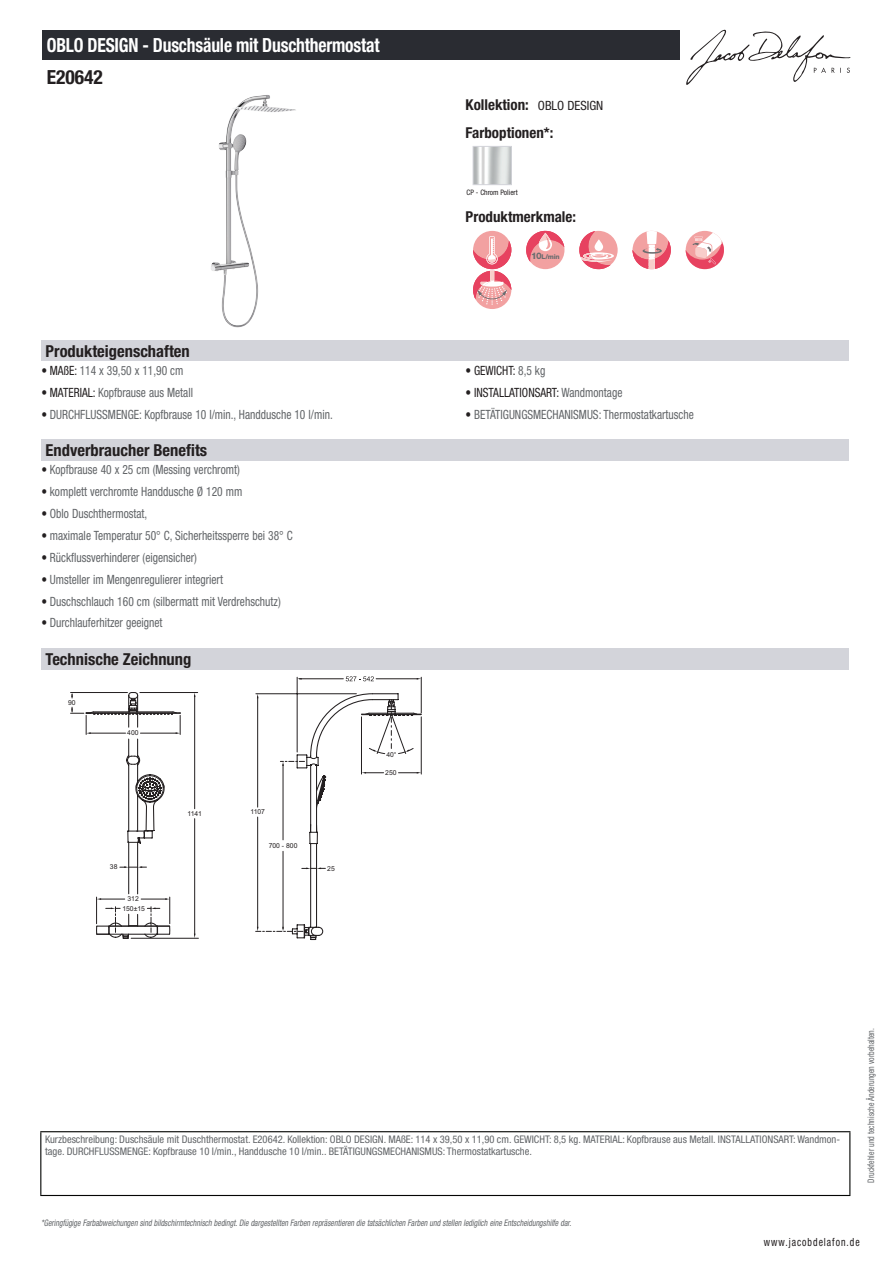
<style>
.page{position:relative;width:893px;height:1263px;background:#fff}
.page>*{position:absolute;margin:0;border:0;box-sizing:border-box;transform-origin:0 0}
.t1{font:700 condensed 19.5px "Helvetica Neue LT Std";letter-spacing:-.01em;color:#fff;scale:.9 1}
.t2{font:700 condensed 19.5px "Helvetica Neue LT Std";color:#231f20}
.t3{font:700 condensed 16.5px "Helvetica Neue LT Std";color:#231f20}
.t4{font:700 condensed 15px/27.8px "Helvetica Neue LT Std";color:#231f20}
.t5{font:condensed 12.75px "Helvetica Neue LT Std";color:#626568;scale:.9 1}
.t6{font:condensed 12.75px "Helvetica Neue LT Std";color:#231f20;scale:.9 1}
.t7{font:condensed 11.25px "Helvetica Neue LT Std";letter-spacing:.1em;color:#231f20;scale:.87 1}
.t8{font:condensed 10.5px/12px "Helvetica Neue LT Std";color:#626568}
.t9{font:italic condensed 9px "Helvetica Neue LT Std";color:#626568;scale:.87 1}
.t10{font:condensed 9px "Helvetica Neue LT Std";color:#626568;scale:.87 1}
.t11{font:condensed 7.5px "Helvetica Neue LT Std";color:#231f20}
.t12{font:6.75px "Arial";color:#231f20}
.t13{font:800 6.6px "Helvetica Neue LT Pro";color:#6c6d70}
.s1{font-weight:400;font-size:12.75px}
.s2{font-size:9px}
.s3{color:#231f20}
.s4{color:#626568}
</style>
<div class="page">
<svg style="left:686px;top:30px;width:164px;height:55px"></svg>
<img style="left:211px;top:95px;width:85px;height:233px">
<img style="left:475px;top:148px;width:35px;height:35px">
<div style="left:473px;top:146px;width:39px;height:39px;border:1px solid #d3d4da"></div>
<div style="left:473px;top:231px;width:38px;height:38px;background:#f2a1a1;border-radius:50%"></div>
<div style="left:526px;top:231px;width:38px;height:38px;background:#f2a1a1;border-radius:50%"></div>
<svg style="left:526px;top:231px;width:38px;height:31px"></svg>
<div style="left:579px;top:231px;width:39px;height:38px;background:#f2a1a1;border-radius:50%"></div>
<svg style="left:579px;top:231px;width:35px;height:38px"></svg>
<svg style="left:632px;top:231px;width:39px;height:38px"></svg>
<div style="left:686px;top:231px;width:38px;height:38px;background:#f2a1a1;border-radius:50%"></div>
<svg style="left:686px;top:233px;width:38px;height:36px"></svg>
<div style="left:473px;top:271px;width:38px;height:38px;background:#f2a1a1;border-radius:50%"></div>
<svg style="left:473px;top:236px;width:38px;height:69px"></svg>
<div style="left:41px;top:340px;width:808px;height:21px;background:#d3d4da"></div>
<div style="left:41px;top:440px;width:808px;height:21px;background:#d3d4da"></div>
<div style="left:41px;top:649px;width:808px;height:21px;background:#d3d4da"></div>
<svg style="left:71px;top:676px;width:350px;height:264px"></svg>
<div style="left:43px;top:30px;width:637px;height:30px;background:#2a2c32"></div>
<hr style="left:40px;top:1131px;width:810px;height:1px;background:#040503">
<hr style="left:40px;top:1132px;width:1px;height:63px;background:#040503">
<hr style="left:849px;top:1132px;width:1px;height:63px;background:#040503">
<hr style="left:40px;top:1195px;width:810px;height:1px;background:#040503">
<h1 class="t1" style="left:47px;top:33px;width:371px">OBLO DESIGN - Duschsäule mit Duschthermostat</h1>
<h1 class="t2" style="left:47px;top:65px;width:58px">E20642</h1>
<p class="t4" style="left:466px;top:90px;width:139px">Kollektion: <span class="s1">OBLO DESIGN<br></span>Farboptionen*:</p>
<p class="t11" style="left:467px;top:188px;width:53px">CP - Chrom Poliert</p>
<p class="t4" style="left:466px;top:203px;width:112px">Produktmerkmale:</p>
<p class="t13" style="left:531px;top:252px;width:30px"><span class="s2">10</span>L/min</p>
<p class="t3" style="left:46px;top:341px;width:146px">Produkteigenschaften</p>
<p class="t5" style="left:41px;top:363px;width:159px"><span class="s3">• MAßE:</span> 114 x 39,50 x 11,90 cm</p>
<p class="t6" style="left:466px;top:363px;width:90px">• GEWICHT: <span class="s4">8,5 kg</span></p>
<p class="t5" style="left:41px;top:385px;width:170px"><span class="s3">• MATERIAL:</span> Kopfbrause aus Metall</p>
<p class="t6" style="left:466px;top:385px;width:176px">• INSTALLATIONSART: <span class="s4">Wandmontage</span></p>
<p class="t5" style="left:41px;top:407px;width:325px"><span class="s3">•</span> DURCHFLUSSMENGE: Kopfbrause 10 l/min., Handdusche 10 l/min.</p>
<p class="t5" style="left:466px;top:407px;width:255px"><span class="s3">•</span> BETÄTIGUNGSMECHANISMUS: Thermostatkartusche</p>
<p class="t3" style="left:46px;top:440px;width:163px">Endverbraucher Benefits</p>
<p class="t5" style="left:41px;top:462px;width:222px"><span class="s3">•</span> Kopfbrause 40 x 25 cm (Messing verchromt)</p>
<p class="t5" style="left:41px;top:484px;width:225px"><span class="s3">•</span> komplett verchromte Handdusche Ø 120 mm</p>
<p class="t5" style="left:41px;top:506px;width:119px"><span class="s3">•</span> Oblo Duschthermostat,</p>
<p class="t5" style="left:41px;top:528px;width:281px"><span class="s3">•</span> maximale Temperatur 50° C, Sicherheitssperre bei 38° C</p>
<p class="t5" style="left:41px;top:550px;width:174px"><span class="s3">•</span> Rückflussverhinderer (eigensicher)</p>
<p class="t5" style="left:41px;top:572px;width:203px"><span class="s3">•</span> Umsteller im Mengenregulierer integriert</p>
<p class="t5" style="left:41px;top:594px;width:267px"><span class="s3">•</span> Duschschlauch 160 cm (silbermatt mit Verdrehschutz)</p>
<p class="t5" style="left:41px;top:615px;width:136px"><span class="s3">•</span> Durchlauferhitzer geeignet</p>
<p class="t3" style="left:46px;top:649px;width:147px">Technische Zeichnung</p>
<p class="t12" style="left:68px;top:698px;width:9px">90</p>
<p class="t12" style="left:127px;top:728px;width:13px">400</p>
<p class="t12" style="left:110px;top:862px;width:9px">38</p>
<p class="t12" style="left:127px;top:894px;width:13px">312</p>
<p class="t12" style="left:122px;top:904px;width:24px">150±15</p>
<p class="t12" style="left:187px;top:809px;width:16px">1141</p>
<p class="t12" style="left:250px;top:808px;width:16px">1107</p>
<p class="t12" style="left:269px;top:841px;width:30px">700 - 800</p>
<p class="t12" style="left:327px;top:864px;width:9px">25</p>
<p class="t12" style="left:386px;top:750px;width:12px">40°</p>
<p class="t12" style="left:385px;top:768px;width:13px">250</p>
<p class="t8" style="left:45px;top:1134px;width:796px">Kurzbeschreibung: Duschsäule mit Duschthermostat. E20642. Kollektion: OBLO DESIGN. MAßE: 114 x 39,50 x 11,90 cm. GEWICHT: 8,5 kg. MATERIAL: Kopfbrause aus Metall. INSTALLATIONSART: Wandmon&shy;tage. DURCHFLUSSMENGE: Kopfbrause 10 l/min., Handdusche 10 l/min.. BETÄTIGUNGSMECHANISMUS: Thermostatkartusche.</p>
<p class="t9" style="left:41px;top:1217px;width:613px">*Geringfügige Farbabweichungen sind bildschirmtechnisch bedingt.Die dargestellten Farben repräsentieren die tatsächlichen Farben und stellen lediglich eine Entscheidungshilfe dar.</p>
<p class="t10" style="left:866px;top:1183px;width:179px;rotate:-90deg">Druckfehler und technische Änderungen vorbehalten.</p>
<p class="t7" style="left:764px;top:1236px;width:112px">www.jacobdelafon.de</p>
</div>
